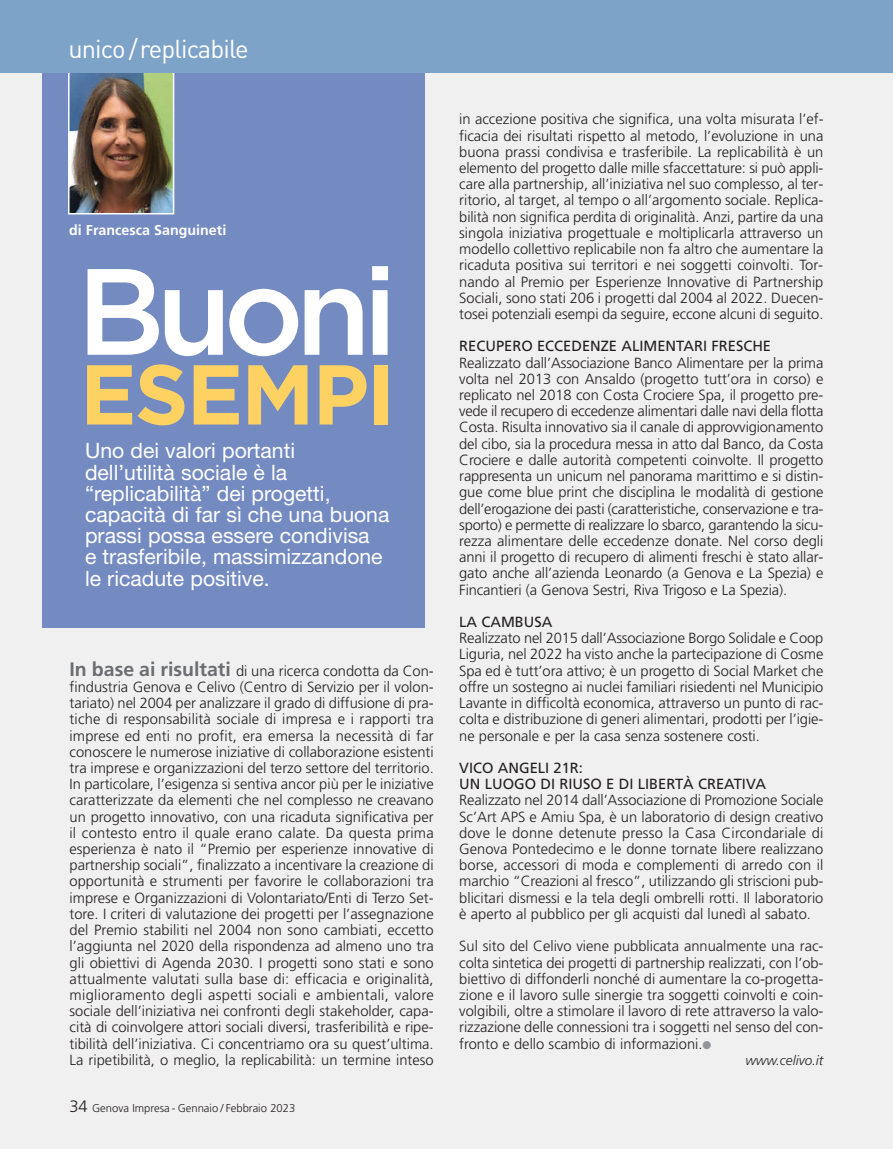
<style>
.page{position:relative;width:893px;height:1149px;background:#fff}
.page>*{position:absolute;margin:0;border:0;box-sizing:border-box;transform-origin:0 0}
.t1{font:500 122.25px "Gotham";letter-spacing:-.07em;color:#fff}
.t2{font:700 84.6px "Gotham";letter-spacing:-.025em;color:#fed262}
.t3{font:25.5px "DIN";letter-spacing:-.035em;color:#fff}
.t4{font:21.15px/21.1px "Helvetica Neue";color:#fff}
.t5{font:300 14.7px/16.2px "Frutiger";letter-spacing:-.005em;color:#231f20;text-align:justify}
.t6{font:14.7px "Frutiger";color:#231f20}
.t7{font:700 14.25px "Frutiger";color:#fff}
.t8{font:italic 300 13.5px "Frutiger";color:#231f20}
.t9{font:300 11.25px "Frutiger";color:#231f20}
.s1{font-weight:700;font-size:19.5px;color:#6c6d70}
.s2{font-size:16.5px}
.s3{color:#939598}
</style>
<div class="page">
<div style="left:0;top:0;width:893px;height:1148px;background:#f0f0f1"></div>
<div style="left:43px;top:3px;width:382px;height:624px;background:#748bc1"></div>
<img style="left:71px;top:74px;width:100px;height:137px">
<div style="left:68px;top:71px;width:106px;height:143px;border:2px solid #fff"></div>
<div style="left:0;top:0;width:893px;height:72px;background:#7ea3c8"></div>
<p class="t3" style="left:68px;top:40px;width:182px">unico /replicabile</p>
<p class="t7" style="left:69px;top:224px;width:159px">di Francesca Sanguineti</p>
<p class="t1" style="left:77px;top:241px;width:323px">Buoni</p>
<p class="t2" style="left:80px;top:365px;width:317px">ESEMPI</p>
<p class="t4" style="left:85px;top:442px;width:212px">Uno dei valori portanti</p>
<p class="t4" style="left:85px;top:463px;width:204px">dell’utilità sociale è la</p>
<p class="t4" style="left:85px;top:484px;width:247px">“replicabilità” dei progetti,</p>
<p class="t4" style="left:85px;top:505px;width:306px">capacità di far sì che una buona prassi possa essere condivisa</p>
<p class="t4" style="left:85px;top:548px;width:299px">e trasferibile, massimizzandone</p>
<p class="t4" style="left:85px;top:569px;width:186px">le ricadute positive.</p>
<p class="t5" style="left:70px;top:663px;width:366px"><span class="s1">In base ai risultati</span> di una ricerca condotta da Con&shy;findustria Genova e Celivo (Centro di Servizio per il volon&shy;tariato) nel 2004 per analizzare il grado di diffusione di pra&shy;tiche di responsabilità sociale di impresa e i rapporti tra imprese ed enti no profit, era emersa la necessità di far conoscere le numerose iniziative di collaborazione esistenti tra imprese e organizzazioni del terzo settore del territorio.<br>In particolare, l’esigenza si sentiva ancor più per le iniziative caratterizzate da elementi che nel complesso ne creavano un progetto innovativo, con una ricaduta significativa per il contesto entro il quale erano calate. Da questa prima esperienza è nato il “Premio per esperienze innovative di partnership sociali”, finalizzato a incentivare la creazione di opportunità e strumenti per favorire le collaborazioni tra imprese e Organizzazioni di Volontariato/Enti di Terzo Set&shy;tore. I criteri di valutazione dei progetti per l’assegnazione del Premio stabiliti nel 2004 non sono cambiati, eccetto l’aggiunta nel 2020 della rispondenza ad almeno uno tra gli obiettivi di Agenda 2030. I progetti sono stati e sono attualmente valutati sulla base di: efficacia e originalità, miglioramento degli aspetti sociali e ambientali, valore sociale dell’iniziativa nei confronti degli stakeholder, capa&shy;cità di coinvolgere attori sociali diversi, trasferibilità e ripe&shy;tibilità dell’iniziativa. Ci concentriamo ora su quest’ultima.<br>La ripetibilità, o meglio, la replicabilità: un termine inteso</p>
<p class="t9" style="left:70px;top:1102px;width:227px"><span class="s2">34</span> Genova Impresa - Gennaio / Febbraio 2023</p>
<p class="t5" style="left:459px;top:112px;width:366px">in accezione positiva che significa, una volta misurata l’ef&shy;ficacia dei risultati rispetto al metodo, l’evoluzione in una buona prassi condivisa e trasferibile. La replicabilità è un elemento del progetto dalle mille sfaccettature: si può appli&shy;care alla partnership, all’iniziativa nel suo complesso, al ter&shy;ritorio, al target, al tempo o all’argomento sociale. Replica&shy;bilità non significa perdita di originalità. Anzi, partire da una singola iniziativa progettuale e moltiplicarla attraverso un modello collettivo replicabile non fa altro che aumentare la ricaduta positiva sui territori e nei soggetti coinvolti. Tor&shy;nando al Premio per Esperienze Innovative di Partnership Sociali, sono stati 206 i progetti dal 2004 al 2022. Duecen&shy;tosei potenziali esempi da seguire, eccone alcuni di seguito.</p>
<p class="t6" style="left:459px;top:340px;width:313px">RECUPERO ECCEDENZE ALIMENTARI FRESCHE</p>
<p class="t5" style="left:459px;top:355px;width:366px">Realizzato dall’Associazione Banco Alimentare per la prima volta nel 2013 con Ansaldo (progetto tutt’ora in corso) e replicato nel 2018 con Costa Crociere Spa, il progetto pre&shy;vede il recupero di eccedenze alimentari dalle navi della flotta Costa. Risulta innovativo sia il canale di approvvigionamento del cibo, sia la procedura messa in atto dal Banco, da Costa Crociere e dalle autorità competenti coinvolte. Il progetto rappresenta un unicum nel panorama marittimo e si distin&shy;gue come blue print che disciplina le modalità di gestione dell’erogazione dei pasti (caratteristiche, conservazione e tra&shy;sporto) e permette di realizzare lo sbarco, garantendo la sicu&shy;rezza alimentare delle eccedenze donate. Nel corso degli anni il progetto di recupero di alimenti freschi è stato allar&shy;gato anche all’azienda Leonardo (a Genova e La Spezia) e Fincantieri (a Genova Sestri, Riva Trigoso e La Spezia).</p>
<p class="t6" style="left:459px;top:615px;width:95px">LA CAMBUSA</p>
<p class="t5" style="left:459px;top:631px;width:366px">Realizzato nel 2015 dall’Associazione Borgo Solidale e Coop Liguria, nel 2022 ha visto anche la partecipazione di Cosme Spa ed è tutt’ora attivo; è un progetto di Social Market che offre un sostegno ai nuclei familiari risiedenti nel Municipio Lavante in difficoltà economica, attraverso un punto di rac&shy;colta e distribuzione di generi alimentari, prodotti per l’igie&shy;ne personale e per la casa senza sostenere costi.</p>
<p class="t6" style="left:459px;top:761px;width:125px">VICO ANGELI 21R:</p>
<p class="t6" style="left:459px;top:777px;width:308px">UN LUOGO DI RIUSO E DI LIBERTÀ CREATIVA</p>
<p class="t5" style="left:459px;top:793px;width:366px">Realizzato nel 2014 dall’Associazione di Promozione Sociale Sc’Art APS e Amiu Spa, è un laboratorio di design creativo dove le donne detenute presso la Casa Circondariale di Genova Pontedecimo e le donne tornate libere realizzano borse, accessori di moda e complementi di arredo con il marchio “Creazioni al fresco”, utilizzando gli striscioni pub&shy;blicitari dismessi e la tela degli ombrelli rotti. Il laboratorio è aperto al pubblico per gli acquisti dal lunedì al sabato.</p>
<p class="t5" style="left:459px;top:938px;width:366px">Sul sito del Celivo viene pubblicata annualmente una rac&shy;colta sintetica dei progetti di partnership realizzati, con l’ob&shy;biettivo di diffonderli nonché di aumentare la co-progetta&shy;zione e il lavoro sulle sinergie tra soggetti coinvolti e coin&shy;volgibili, oltre a stimolare il lavoro di rete attraverso la valo&shy;rizzazione delle connessioni tra i soggetti nel senso del con&shy;fronto e dello scambio di informazioni.<span class="s3">●</span></p>
<p class="t8" style="left:745px;top:1054px;width:80px">www.celivo.it</p>
</div>
